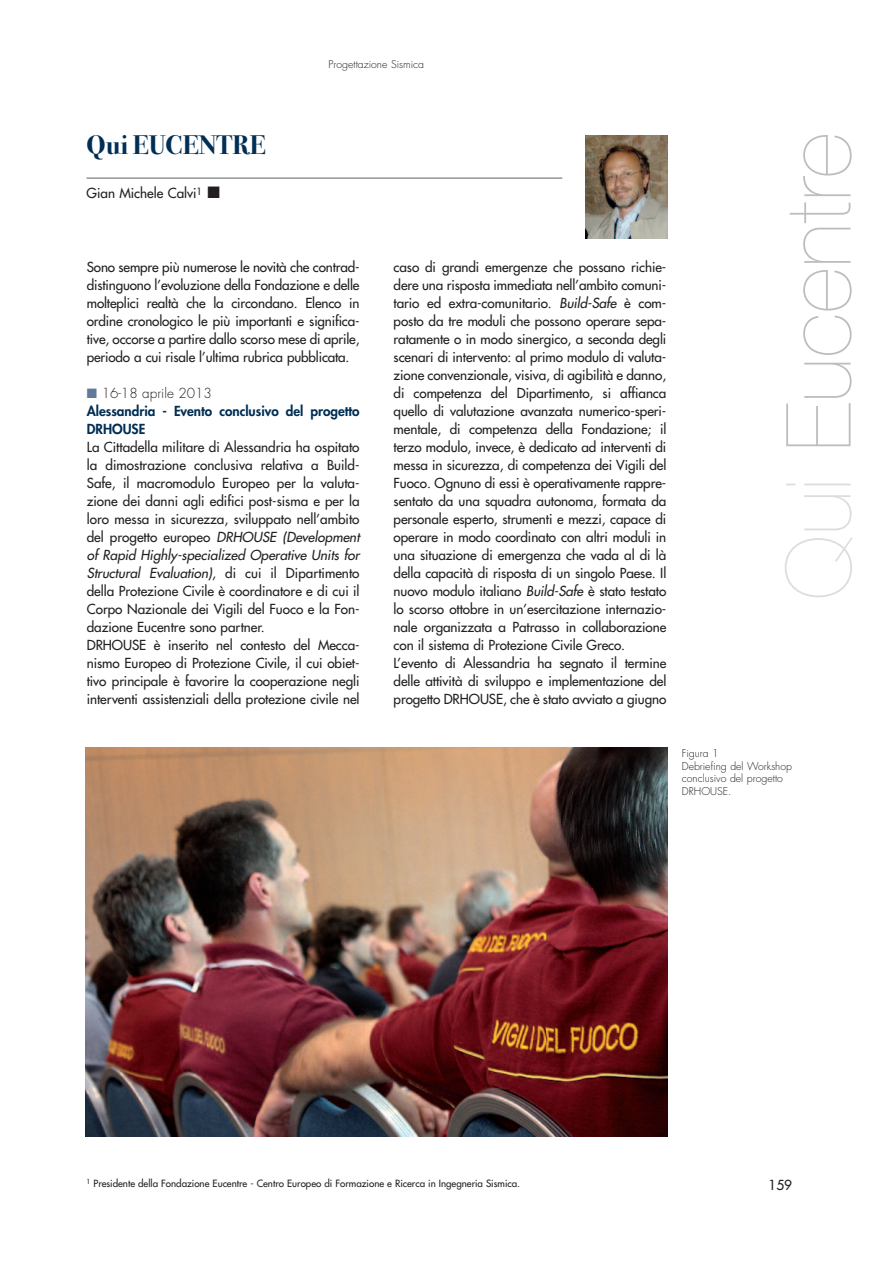
<style>
.page{position:relative;width:893px;height:1263px;background:#fff}
.page>*{position:absolute;margin:0;border:0;box-sizing:border-box;transform-origin:0 0}
.t1{font:200 90px "Helvetica Neue";color:#bcbdc0}
.t2{font:27px "Bodoni Svty Two ITCTT Bold";color:#002e54}
.t3{font:500 13.5px/18px "Futura Std";letter-spacing:-.005em;color:#231f20}
.t4{font:800 13.5px/18px "Futura Std";color:#002e54}
.t5{font:300 10.5px/12.6px "Futura Std";color:#231f20}
.t6{font:500 9.75px "Futura Std";color:#231f20}
.s1{color:#617a99}
.s2{font-weight:300;color:#231f20}
.s3{font-style:italic}
.s4{color:#dcdddf}
</style>
<div class="page">
<hr style="left:87px;top:177px;width:475px;height:2px;background:#939598">
<img style="left:585px;top:136px;width:82px;height:102px">
<img style="left:85px;top:747px;width:583px;height:389px">
<p class="t5" style="left:329px;top:58px;width:97px">Progettazione Sismica</p>
<h2 class="t2" style="left:87px;top:123px;width:181px">Qui EUCENTRE</h2>
<p class="t3" style="left:87px;top:185px;width:135px">Gian Michele Calvi<sup>1</sup> ■</p>
<p class="t3" style="left:87px;top:259px;width:274px;text-align:justify">Sono sempre più numerose le novità che contrad&shy;distinguono l’evoluzione della Fondazione e delle molteplici realtà che la circondano. Elenco in ordine cronologico le più importanti e significa&shy;tive, occorse a partire dallo scorso mese di aprile, periodo a cui risale l’ultima rubrica pubblicata.</p>
<p class="t4" style="left:87px;top:385px;width:274px"><span class="s1">■</span> <span class="s2">16-18 aprile 2013<br></span>Alessandria - Evento conclusivo del progetto<br>DRHOUSE</p>
<p class="t3" style="left:87px;top:439px;width:274px">La Cittadella militare di Alessandria ha ospitato la dimostrazione conclusiva relativa a Build-Safe, il macromodulo Europeo per la valuta&shy;zione dei danni agli edifici post-sisma e per la loro messa in sicurezza, sviluppato nell’ambito del progetto europeo <span class="s3">DRHOUSE (Development of Rapid Highly-specialized Operative Units for Structural Evaluation)</span>, di cui il Dipartimento della Protezione Civile è coordinatore e di cui il Corpo Nazionale dei Vigili del Fuoco e la Fon&shy;dazione Eucentre sono partner.<br>DRHOUSE è inserito nel contesto del Mecca&shy;nismo Europeo di Protezione Civile, il cui obiet&shy;tivo principale è favorire la cooperazione negli interventi assistenziali della protezione civile nel</p>
<p class="t3" style="left:394px;top:259px;width:274px">caso di grandi emergenze che possano richie&shy;dere una risposta immediata nell’ambito comuni&shy;tario ed extra-comunitario. <span class="s3">Build-Safe</span> è com&shy;posto da tre moduli che possono operare sepa&shy;ratamente o in modo sinergico, a seconda degli scenari di intervento: al primo modulo di valuta&shy;zione convenzionale, visiva, di agibilità e danno, di competenza del Dipartimento, si affianca quello di valutazione avanzata numerico-speri&shy;mentale, di competenza della Fondazione; il terzo modulo, invece, è dedicato ad interventi di messa in sicurezza, di competenza dei Vigili del Fuoco. Ognuno di essi è operativamente rappre&shy;sentato da una squadra autonoma, formata da personale esperto, strumenti e mezzi, capace di operare in modo coordinato con altri moduli in una situazione di emergenza che vada al di là della capacità di risposta di un singolo Paese. Il nuovo modulo italiano <span class="s3">Build-Safe</span> è stato testato lo scorso ottobre in un’esercitazione internazio&shy;nale organizzata a Patrasso in collaborazione con il sistema di Protezione Civile Greco.<br>L’evento di Alessandria ha segnato il termine delle attività di sviluppo e implementazione del progetto DRHOUSE, che è stato avviato a giugno</p>
<h1 class="t1" style="left:786px;top:600px;width:469px;rotate:-90deg"><span class="s4">Qui</span> Eucentre</h1>
<p class="t5" style="left:682px;top:748px;width:112px">Figura 1<br>Debriefing del Workshop conclusivo del progetto<br>DRHOUSE.</p>
<p class="t6" style="left:87px;top:1178px;width:435px"><sup>1</sup> Presidente della Fondazione Eucentre - Centro Europeo di Formazione e Ricerca in Ingegneria Sismica.</p>
<p class="t3" style="left:769px;top:1176px;width:25px">159</p>
</div>
